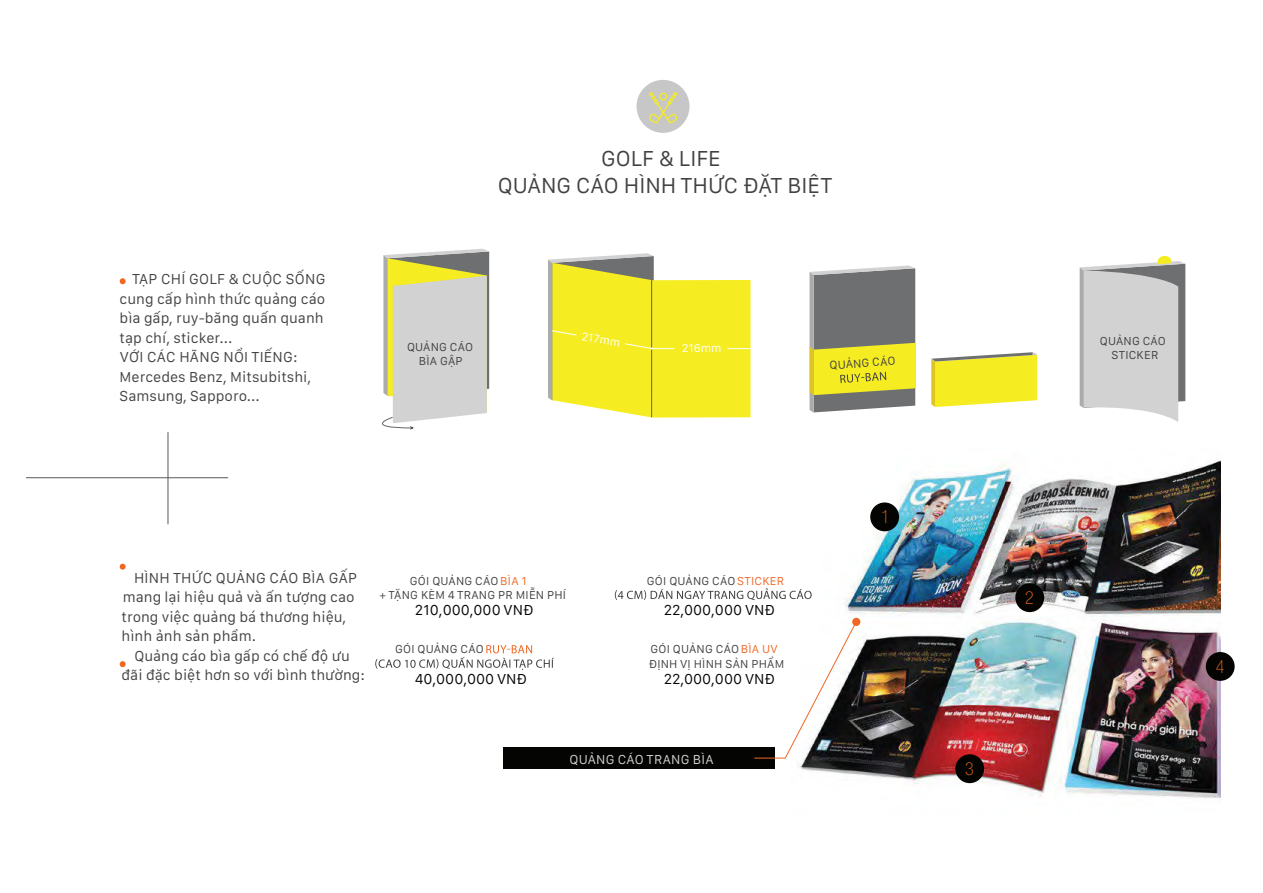
<style>
.page{position:relative;width:1263px;height:893px;background:#fff}
.page>*{position:absolute;margin:0;border:0;box-sizing:border-box;transform-origin:0 0}
.t1{font:22.5px/27px "San Francisco Text";color:#424142;text-align:center}
.t2{font:100 condensed 18px "Helvetica Neue LT Std";color:#f06724}
.t3{font:15px/19.5px "San Francisco Text";color:#434343}
.t4{font:15px "San Francisco Text";color:#040503}
.t5{font:13.5px "San Francisco Text";letter-spacing:.02em;color:#d2d2d3}
.t6{font:12px/14.4px "San Francisco Text";letter-spacing:.02em;color:#424142}
.t7{font:12px "San Francisco Text";color:#fff}
.s1{color:#f06724}
</style>
<div class="page">
<img style="left:798px;top:460px;width:422px;height:338px">
<div style="left:870px;top:502px;width:29px;height:29px;background:#040503;border-radius:50%"></div>
<div style="left:1015px;top:583px;width:29px;height:29px;background:#040503;border-radius:50%"></div>
<div style="left:955px;top:754px;width:29px;height:29px;background:#040503;border-radius:50%"></div>
<div style="left:1206px;top:652px;width:29px;height:29px;background:#040503;border-radius:50%"></div>
<svg style="left:382px;top:249px;width:107px;height:181px;background:#d1d0bc"></svg>
<svg style="left:931px;top:352px;width:106px;height:55px;background:#eee741"></svg>
<svg style="left:1080px;top:256px;width:105px;height:166px;background:#ccc"></svg>
<div style="left:651px;top:280px;width:99px;height:138px;background:#f5ed21"></div>
<svg style="left:120px;top:278px;width:6px;height:6px"></svg>
<svg style="left:120px;top:564px;width:6px;height:6px"></svg>
<svg style="left:120px;top:661px;width:6px;height:6px"></svg>
<svg style="left:375px;top:645px;width:179px;height:25px"></svg>
<svg style="left:615px;top:588px;width:197px;height:12px"></svg>
<hr style="left:26px;top:477px;width:202px;height:1px;background:#59595b">
<hr style="left:167px;top:432px;width:1px;height:92px;background:#59595b">
<div style="left:503px;top:747px;width:272px;height:22px;background:#040503"></div>
<svg style="left:809px;top:265px;width:106px;height:148px;background:#a19f64"></svg>
<svg style="left:754px;top:621px;width:103px;height:137px"></svg>
<div style="left:852px;top:618px;width:8px;height:8px;background:#f06724;border-radius:50%"></div>
<svg style="left:728px;top:348px;width:23px;height:1px"></svg>
<svg style="left:548px;top:253px;width:126px;height:164px"></svg>
<div style="left:636px;top:80px;width:53px;height:53px;background:#c8c7c7;border-radius:50%"></div>
<svg style="left:649px;top:92px;width:28px;height:31px"></svg>
<p class="t3" style="left:120px;top:269px;width:207px;text-indent:12px">TẠP CHÍ GOLF &amp; CUỘC SỐNG cung cấp hình thức quảng cáo bìa gấp, ruy-băng quấn quanh tạp chí, sticker...<br>VỚI CÁC HÃNG NỔI TIẾNG:<br>Mercedes Benz, Mitsubitshi,<br>Samsung, Sapporo...</p>
<h1 class="t1" style="left:498px;top:145px;width:336px">GOLF &amp; LIFE<br>QUẢNG CÁO HÌNH THỨC ĐẶT BIỆT</h1>
<p class="t7" style="left:583px;top:328px;width:36px;rotate:10deg">217m m</p>
<p class="t6" style="left:407px;top:339px;width:68px;text-align:center">QUẢNG CÁO<br>BÌA GẬP</p>
<p class="t7" style="left:682px;top:340px;width:42px">216mm</p>
<p class="t6" style="left:1100px;top:333px;width:68px;text-align:center">QUẢNG CÁO<br>STICKER</p>
<p class="t6" style="left:829px;top:358px;width:68px;rotate:-4deg">QUẢNG CÁO</p>
<p class="t3" style="left:122px;top:567px;width:237px;text-indent:12px">HÌNH THỨC QUẢNG CÁO BÌA GẤP mang lại hiệu quả và ấn tượng cao trong việc quảng bá thương hiệu, hình ảnh sản phẩm.</p>
<p class="t3" style="left:122px;top:645px;width:245px;text-align:center">Quảng cáo bìa gấp có chế độ ưu<br>đãi đặc biệt hơn so với bình thường:</p>
<p class="t6" style="left:380px;top:573px;width:188px;text-indent:30px">GÓI QUẢNG CÁO <span class="s1">BÌA 1<br></span>+ TẶNG KÈM 4 TRANG PR MIỄN PHÍ</p>
<p class="t4" style="left:415px;top:601px;width:120px">210,000,000 VNĐ</p>
<p class="t6" style="left:395px;top:642px;width:90px">GÓI QUẢNG CÁO</p>
<p class="t4" style="left:415px;top:670px;width:114px">40,000,000 VNĐ</p>
<p class="t6" style="left:647px;top:573px;width:139px">GÓI QUẢNG CÁO <span class="s1">STICKER</span></p>
<p class="t4" style="left:664px;top:601px;width:113px">22,000,000 VNĐ</p>
<p class="t6" style="left:649px;top:642px;width:137px">GÓI QUẢNG CÁO <span class="s1">BÌA UV<br></span>ĐỊNH VỊ HÌNH SẢN PHẨM</p>
<p class="t4" style="left:664px;top:670px;width:113px">22,000,000 VNĐ</p>
<p class="t5" style="left:569px;top:751px;width:145px">QUẢNG CÁO TRANG BÌA</p>
<p class="t2" style="left:881px;top:507px;width:10px">1</p>
<p class="t2" style="left:1025px;top:588px;width:10px">2</p>
<p class="t2" style="left:965px;top:759px;width:10px">3</p>
<p class="t2" style="left:1216px;top:656px;width:10px">4</p>
</div>
